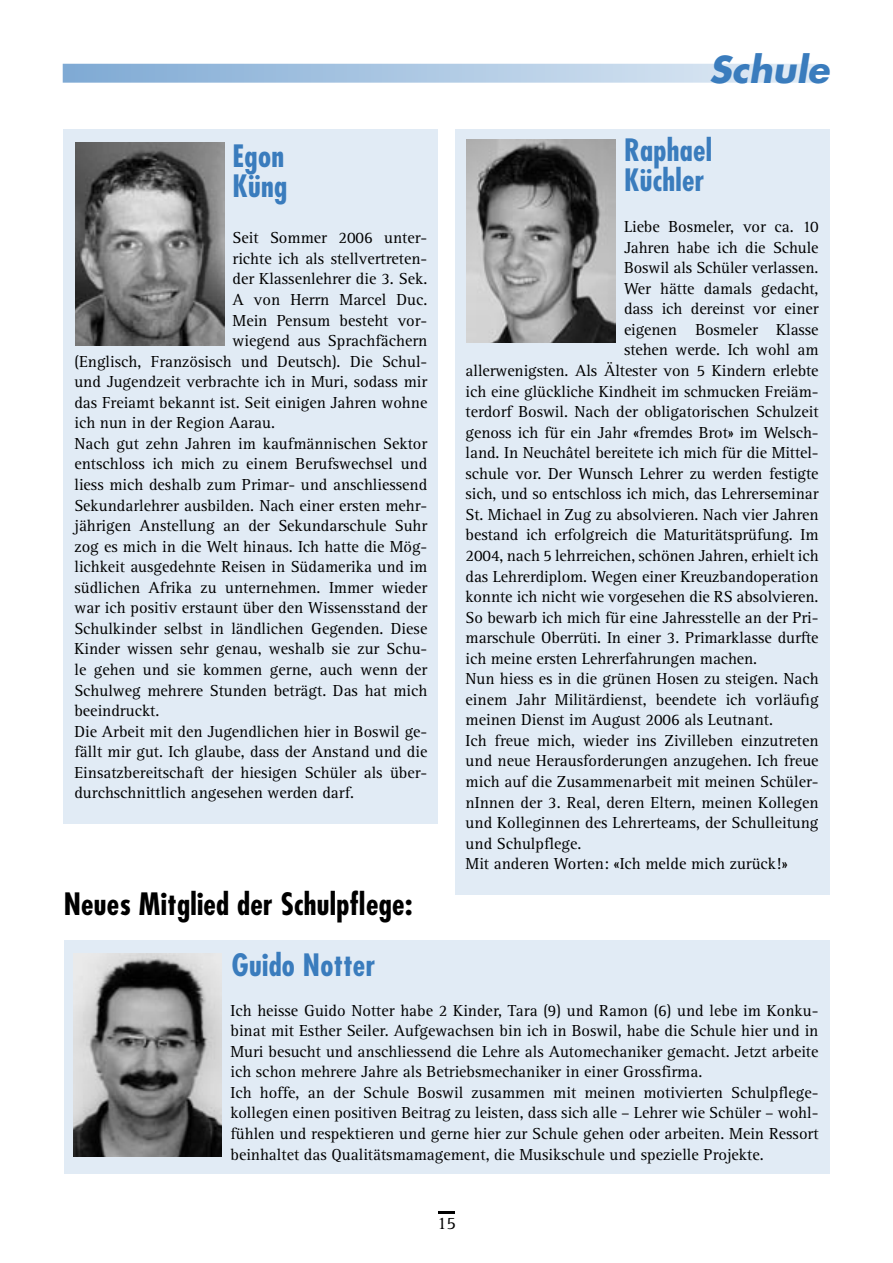
<style>
.page{position:relative;width:893px;height:1263px;background:#fff}
.page>*{position:absolute;margin:0;border:0;box-sizing:border-box;transform-origin:0 0}
.t1{font:italic 700 36px "Futura";color:#3a7cbd}
.UT{font:700 condensed 30px "Futura";letter-spacing:.01em;color:#3a7cbd}
.UT-2{font:700 condensed 30px "Futura";letter-spacing:.01em;color:#000}
.t2{font:18px "Rotis Serif";color:#000}
.Grundschrift_11{font:16.5px/20.5px "Rotis Serif";letter-spacing:-.005em;color:#000;text-align:justify}
</style>
<div class="page">
<hr style="left:438px;top:1211px;width:17px;height:3px;background:#000">
<svg style="left:63px;top:64px;width:755px;height:19px;background:#b1cbe5"></svg>
<div style="left:64px;top:940px;width:765px;height:234px;background:#e1ebf5"></div>
<div style="left:64px;top:129px;width:374px;height:694px;background:#e1ebf5"></div>
<div style="left:455px;top:129px;width:374px;height:765px;background:#e1ebf5"></div>
<img style="left:75px;top:143px;width:149px;height:202px">
<img style="left:467px;top:140px;width:148px;height:202px">
<img style="left:73px;top:954px;width:149px;height:203px">
<p class="UT" style="left:233px;top:138px;width:53px">Egon</p>
<p class="UT" style="left:233px;top:168px;width:56px">Küng</p>
<p class="Grundschrift_11" style="left:233px;top:228px;width:196px">Seit Sommer 2006 unter-</p>
<p class="Grundschrift_11" style="left:233px;top:249px;width:196px">richte ich als stellvertreten-</p>
<p class="Grundschrift_11" style="left:233px;top:269px;width:196px">der Klassenlehrer die 3. Sek.</p>
<p class="Grundschrift_11" style="left:233px;top:290px;width:196px">A von Herrn Marcel Duc.</p>
<p class="Grundschrift_11" style="left:233px;top:310px;width:196px">Mein Pensum besteht vor-</p>
<p class="Grundschrift_11" style="left:233px;top:331px;width:196px">wiegend aus Sprachfächern</p>
<p class="Grundschrift_11" style="left:74px;top:351px;width:354px">(Englisch, Französisch und Deutsch). Die Schul-</p>
<p class="Grundschrift_11" style="left:74px;top:372px;width:354px">und Jugendzeit verbrachte ich in Muri, sodass mir</p>
<p class="Grundschrift_11" style="left:74px;top:392px;width:354px">das Freiamt bekannt ist. Seit einigen Jahren wohne</p>
<p class="Grundschrift_11" style="left:74px;top:413px;width:202px">ich nun in der Region Aarau.</p>
<p class="Grundschrift_11" style="left:74px;top:434px;width:354px">Nach gut zehn Jahren im kaufmännischen Sektor entschloss ich mich zu einem Berufswechsel und liess mich deshalb zum Primar- und anschliessend Sekundarlehrer ausbilden. Nach einer ersten mehr&shy;jährigen Anstellung an der Sekundarschule Suhr zog es mich in die Welt hinaus. Ich hatte die Mög&shy;lichkeit ausgedehnte Reisen in Südamerika und im südlichen Afrika zu unternehmen. Immer wieder war ich positiv erstaunt über den Wissensstand der Schulkinder selbst in ländlichen Gegenden. Diese Kinder wissen sehr genau, weshalb sie zur Schu&shy;le gehen und sie kommen gerne, auch wenn der Schulweg mehrere Stunden beträgt. Das hat mich beeindruckt.</p>
<p class="Grundschrift_11" style="left:74px;top:721px;width:354px">Die Arbeit mit den Jugendlichen hier in Boswil ge&shy;fällt mir gut. Ich glaube, dass der Anstand und die Einsatzbereitschaft der hiesigen Schüler als über&shy;durchschnittlich angesehen werden darf.</p>
<p class="UT-2" style="left:64px;top:886px;width:350px">Neues Mitglied der Schulpflege:</p>
<h1 class="t1" style="left:709px;top:45px;width:121px">Schule</h1>
<p class="UT" style="left:624px;top:132px;width:90px">Raphael</p>
<p class="UT" style="left:624px;top:162px;width:82px">Küchler</p>
<p class="Grundschrift_11" style="left:624px;top:217px;width:196px">Liebe Bosmeler, vor ca. 10</p>
<p class="Grundschrift_11" style="left:624px;top:237px;width:196px">Jahren habe ich die Schule</p>
<p class="Grundschrift_11" style="left:624px;top:258px;width:196px">Boswil als Schüler verlassen.</p>
<p class="Grundschrift_11" style="left:624px;top:278px;width:196px">Wer hätte damals gedacht,</p>
<p class="Grundschrift_11" style="left:624px;top:299px;width:196px">dass ich dereinst vor einer</p>
<p class="Grundschrift_11" style="left:624px;top:320px;width:196px">eigenen Bosmeler Klasse</p>
<p class="Grundschrift_11" style="left:624px;top:340px;width:196px">stehen werde. Ich wohl am</p>
<p class="Grundschrift_11" style="left:466px;top:361px;width:354px">allerwenigsten. Als Ältester von 5 Kindern erlebte</p>
<p class="Grundschrift_11" style="left:466px;top:381px;width:354px">ich eine glückliche Kindheit im schmucken Freiäm-</p>
<p class="Grundschrift_11" style="left:466px;top:402px;width:354px">terdorf Boswil. Nach der obligatorischen Schulzeit</p>
<p class="Grundschrift_11" style="left:466px;top:422px;width:354px">genoss ich für ein Jahr «fremdes Brot» im Welsch-</p>
<p class="Grundschrift_11" style="left:466px;top:443px;width:354px">land. In Neuchâtel bereitete ich mich für die Mittel-</p>
<p class="Grundschrift_11" style="left:466px;top:463px;width:354px">schule vor. Der Wunsch Lehrer zu werden festigte</p>
<p class="Grundschrift_11" style="left:466px;top:484px;width:354px">sich, und so entschloss ich mich, das Lehrerseminar</p>
<p class="Grundschrift_11" style="left:466px;top:505px;width:354px">St. Michael in Zug zu absolvieren. Nach vier Jahren</p>
<p class="Grundschrift_11" style="left:466px;top:525px;width:354px">bestand ich erfolgreich die Maturitätsprüfung. Im</p>
<p class="Grundschrift_11" style="left:466px;top:546px;width:354px">2004, nach 5 lehrreichen, schönen Jahren, erhielt ich</p>
<p class="Grundschrift_11" style="left:466px;top:566px;width:354px">das Lehrerdiplom. Wegen einer Kreuzbandoperation</p>
<p class="Grundschrift_11" style="left:466px;top:587px;width:354px">konnte ich nicht wie vorgesehen die RS absolvieren.</p>
<p class="Grundschrift_11" style="left:466px;top:607px;width:354px">So bewarb ich mich für eine Jahresstelle an der Pri-</p>
<p class="Grundschrift_11" style="left:466px;top:628px;width:354px">marschule Oberrüti. In einer 3. Primarklasse durfte</p>
<p class="Grundschrift_11" style="left:466px;top:648px;width:293px">ich meine ersten Lehrerfahrungen machen.</p>
<p class="Grundschrift_11" style="left:466px;top:669px;width:354px">Nun hiess es in die grünen Hosen zu steigen. Nach einem Jahr Militärdienst, beendete ich vorläufig meinen Dienst im August 2006 als Leutnant.</p>
<p class="Grundschrift_11" style="left:466px;top:731px;width:354px">Ich freue mich, wieder ins Zivilleben einzutreten und neue Herausforderungen anzugehen. Ich freue mich auf die Zusammenarbeit mit meinen Schüler&shy;nInnen der 3. Real, deren Eltern, meinen Kollegen und Kolleginnen des Lehrerteams, der Schulleitung und Schulpflege.</p>
<p class="Grundschrift_11" style="left:466px;top:854px;width:324px">Mit anderen Worten: «Ich melde mich zurück!»</p>
<p class="UT" style="left:232px;top:947px;width:145px">Guido Notter</p>
<p class="Grundschrift_11" style="left:230px;top:1000px;width:590px">Ich heisse Guido Notter habe 2 Kinder, Tara (9) und Ramon (6) und lebe im Konku&shy;binat mit Esther Seiler. Aufgewachsen bin ich in Boswil, habe die Schule hier und in Muri besucht und anschliessend die Lehre als Automechaniker gemacht. Jetzt arbeite ich schon mehrere Jahre als Betriebsmechaniker in einer Grossfirma.</p>
<p class="Grundschrift_11" style="left:230px;top:1082px;width:590px">Ich hoffe, an der Schule Boswil zusammen mit meinen motivierten Schulpflege&shy;kollegen einen positiven Beitrag zu leisten, dass sich alle – Lehrer wie Schüler – wohl&shy;fühlen und respektieren und gerne hier zur Schule gehen oder arbeiten. Mein Ressort beinhaltet das Qualitätsmamagement, die Musikschule und spezielle Projekte.</p>
<p class="t2" style="left:437px;top:1212px;width:20px">15</p>
</div>
